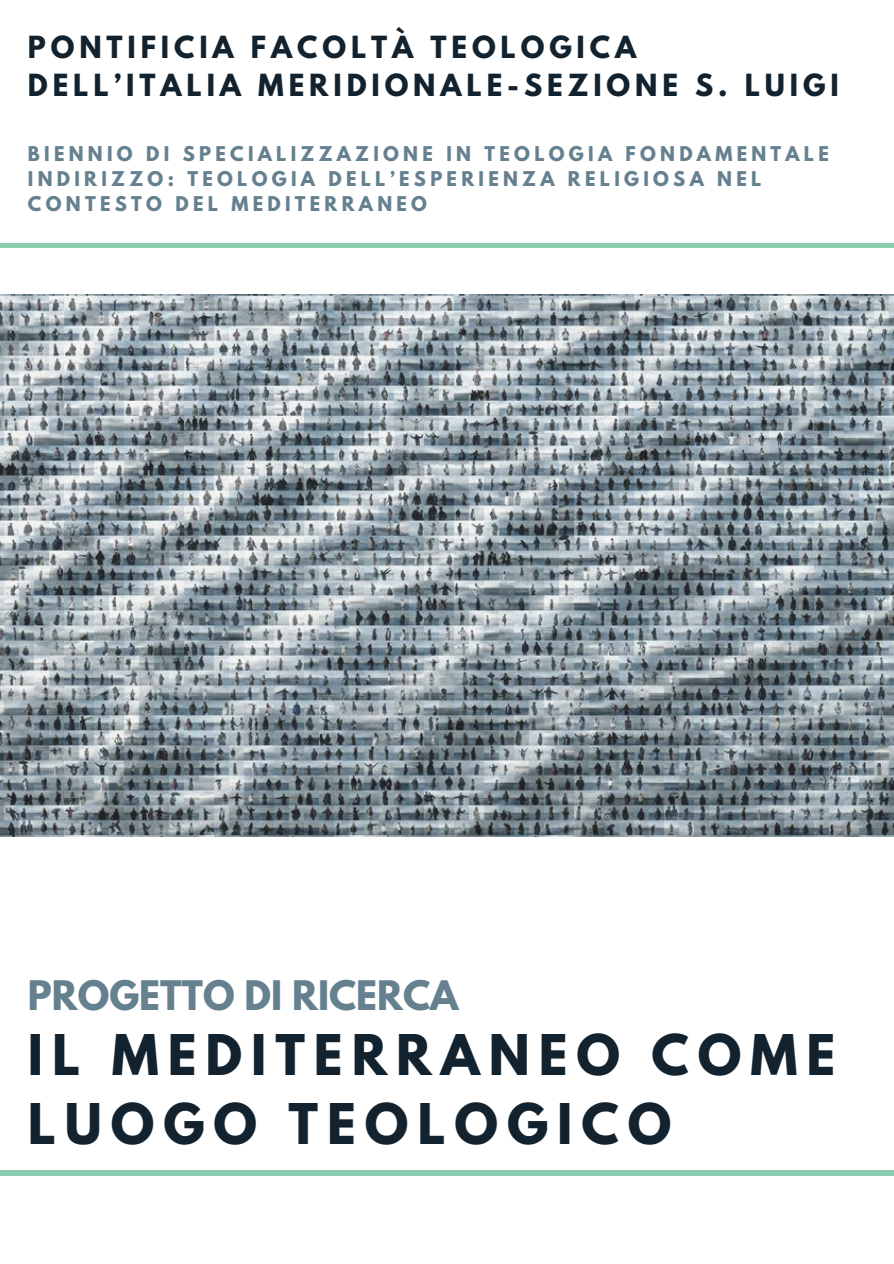
<style>
.page{position:relative;width:894px;height:1264px;background:#fff}
.page>*{position:absolute;margin:0;border:0;box-sizing:border-box;transform-origin:0 0}
.t1{font:700 49.65px/69.8px "League Spartan";letter-spacing:.18em;color:#12232f}
.t2{font:700 36px "League Spartan";color:#65808f}
.t3{font:700 27px/37.2px "League Spartan";letter-spacing:.18em;color:#12232f}
.t4{font:700 18px/24.8px "League Spartan";letter-spacing:.235em;color:#65808f}
</style>
<div class="page">
<div style="left:0;top:243px;width:893px;height:5px;background:#8ccdb0"></div>
<img style="left:0;top:294px;width:893px;height:543px">
<hr style="left:0;top:1170px;width:893px;height:4px;background:#8ccdb0">
<h3 class="t3" style="left:28px;top:32px;width:812px">PONTIFICIA FACOLTÀ TEOLOGICA<br>DELL’ITALIA MERIDIONALE-SEZIONE S. LUIGI</h3>
<p class="t4" style="left:28px;top:144px;width:802px">BIENNIO DI SPECIALIZZAZIONE IN TEOLOGIA FONDAMENTALE<br>INDIRIZZO: TEOLOGIA DELL’ESPERIENZA RELIGIOSA NEL<br>CONTESTO DEL MEDITERRANEO</p>
<h2 class="t2" style="left:28px;top:977px;width:432px">PROGETTO DI RICERCA</h2>
<h1 class="t1" style="left:28px;top:1025px;width:808px">IL MEDITERRANEO COME<br>LUOGO TEOLOGICO</h1>
</div>
